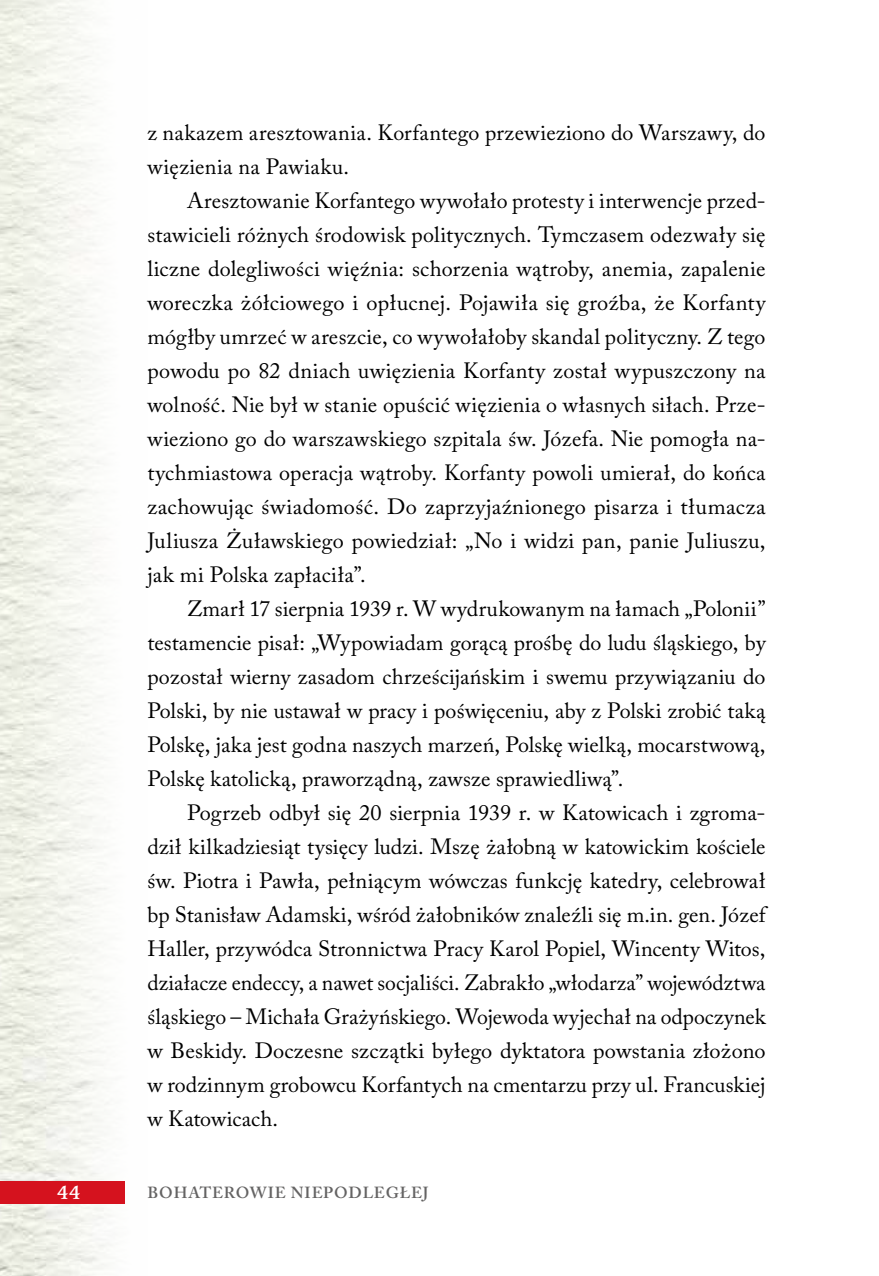
<style>
.page{position:relative;width:879px;height:1276px;background:#fff}
.page>*{position:absolute;margin:0;border:0;box-sizing:border-box;transform-origin:0 0}
.t1{font:22px/34px "Adobe Caslon Pro";letter-spacing:.01em;color:#000;text-align:justify}
.t2{font:700 20px "Caxton Bk EU";color:#fff}
.t3{font:600 16px "Adobe Caslon Pro";letter-spacing:.055em;color:#646363}
</style>
<div class="page">
<img style="left:0;top:0;width:125px;height:1276px">
<div style="left:0;top:1181px;width:125px;height:22px;background:#d5121e"></div>
<p class="t1" style="left:147px;top:115px;width:619px">z nakazem aresztowania. Korfantego przewieziono do Warszawy, do więzienia na Pawiaku.</p>
<p class="t1" style="left:147px;top:183px;width:620px;text-indent:40px">Aresztowanie Korfantego wywołało protesty i interwencje przed&shy;stawicieli różnych środowisk politycznych. Tymczasem odezwały się liczne dolegliwości więźnia: schorzenia wątroby, anemia, zapalenie woreczka żółciowego i opłucnej. Pojawiła się groźba, że Korfanty mógłby umrzeć w areszcie, co wywołałoby skandal polityczny. Z tego powodu po 82 dniach uwięzienia Korfanty został wypuszczony na wolność. Nie był w stanie opuścić więzienia o własnych siłach. Prze&shy;wieziono go do warszawskiego szpitala św. Józefa. Nie pomogła na&shy;tychmiastowa operacja wątroby. Korfanty powoli umierał, do końca zachowując świadomość. Do zaprzyjaźnionego pisarza i tłumacza Juliusza Żuławskiego powiedział: „No i widzi pan, panie Juliuszu, jak mi Polska zapłaciła”.</p>
<p class="t1" style="left:147px;top:591px;width:619px;text-indent:40px">Zmarł 17 sierpnia 1939 r. W wydrukowanym na łamach „Polonii” testamencie pisał: „Wypowiadam gorącą prośbę do ludu śląskiego, by pozostał wierny zasadom chrześcijańskim i swemu przywiązaniu do Polski, by nie ustawał w pracy i poświęceniu, aby z Polski zrobić taką Polskę, jaka jest godna naszych marzeń, Polskę wielką, mocarstwową, Polskę katolicką, praworządną, zawsze sprawiedliwą”.</p>
<p class="t1" style="left:147px;top:795px;width:620px;text-indent:40px">Pogrzeb odbył się 20 sierpnia 1939 r. w Katowicach i zgroma&shy;dził kilkadziesiąt tysięcy ludzi. Mszę żałobną w katowickim kościele św. Piotra i Pawła, pełniącym wówczas funkcję katedry, celebrował bp Stanisław Adamski, wśród żałobników znaleźli się m.in. gen. Józef Haller, przywódca Stronnictwa Pracy Karol Popiel, Wincenty Witos, działacze endeccy, a nawet socjaliści. Zabrakło „włodarza” województwa śląskiego – Michała Grażyńskiego. Wojewoda wyjechał na odpoczynek w Beskidy. Doczesne szczątki byłego dyktatora powstania złożono w rodzinnym grobowcu Korfantych na cmentarzu przy ul. Francuskiej w Katowicach.</p>
<p class="t2" style="left:57px;top:1179px;width:25px">44</p>
<p class="t3" style="left:148px;top:1183px;width:282px">BOHATEROWIE NIEPODLEGŁEJ</p>
</div>
